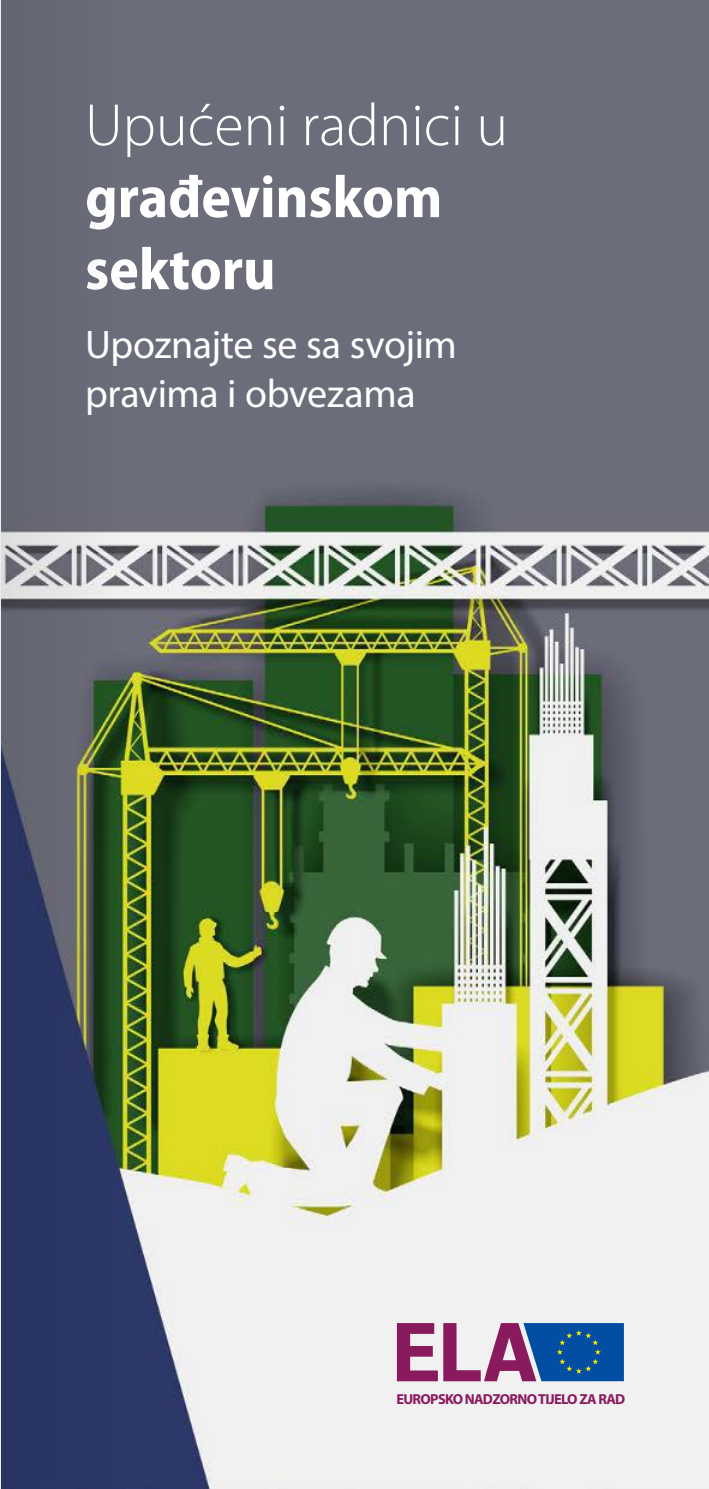
<style>
.page{position:relative;width:709px;height:1489px;background:#fff}
.page>*{position:absolute;margin:0;border:0;box-sizing:border-box;transform-origin:0 0}
.title_1_cover{font:700 semi-condensed 60px/72px "Myriad Pro";color:#fff}
.Title_2_cover{font:40px/48px "Myriad Pro";letter-spacing:-.01em;color:#fff}
.t1{font:700 14.5px "Myriad Pro";letter-spacing:-.045em;color:#891a5e}
.s1{font-weight:300;font-stretch:normal}
</style>
<div class="page">
<img style="left:116px;top:0;width:593px;height:1488px">
<svg style="left:397px;top:1322px;width:227px;height:59px"></svg>
<svg style="left:0;top:0;width:116px;height:1488px;background:#52596c"></svg>
<h1 class="title_1_cover" style="left:85px;top:90px;width:424px"><span class="s1">Upućeni radnici u </span>građevinskom sektoru</h1>
<h2 class="Title_2_cover" style="left:85px;top:320px;width:373px">Upoznajte se sa svojim pravima i obvezama</h2>
<p class="t1" style="left:396px;top:1389px;width:230px">EUROPSKO NADZORNO TIJELO ZA RAD</p>
</div>
